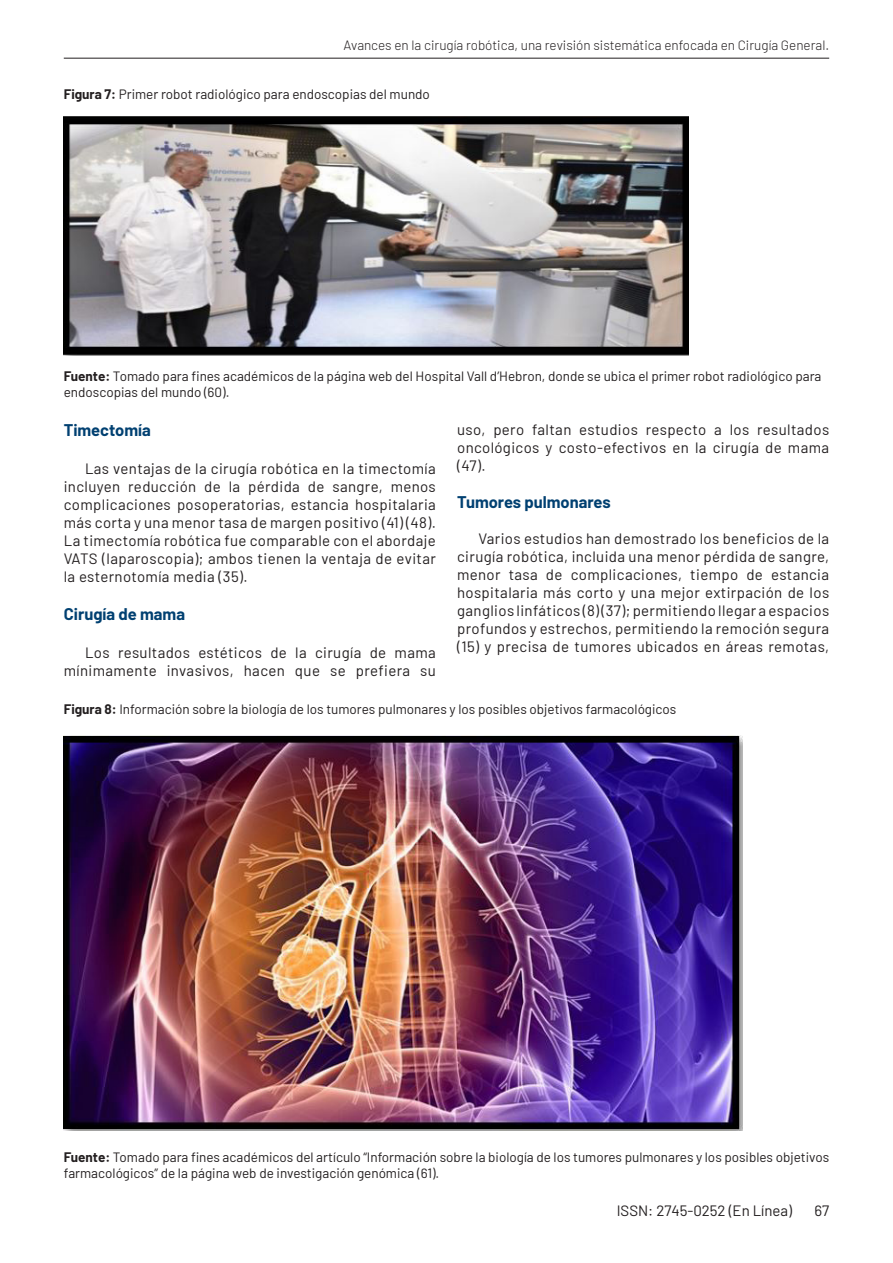
<style>
.page{position:relative;width:893px;height:1263px;background:#fff}
.page>*{position:absolute;margin:0;border:0;box-sizing:border-box;transform-origin:0 0}
.Titulo_primer_nivel{font:700 16.5px "Barlow";color:#004071}
.BODY{font:15px/18px "Barlow";letter-spacing:.025em;color:#231f20;text-align:justify}
.BODY-2{font:15px "Barlow";color:#231f20}
.Titulo_de_Figuras{font:13.5px/16.2px "Barlow";color:#231f20}
.Fuente{font:13.5px/16.2px "Barlow";color:#231f20}
.t1{font:300 13.5px "Barlow";color:#231f20}
.s1{font-weight:700}
</style>
<div class="page">
<hr style="left:64px;top:58px;width:765px;height:1px;background:#231f20">
<img style="left:64px;top:117px;width:624px;height:238px">
<img style="left:64px;top:735px;width:678px;height:395px">
<p class="t1" style="left:343px;top:36px;width:487px">Avances en la cirugía robótica, una revisión sistemática enfocada en Cirugía General.</p>
<p class="Titulo_de_Figuras" style="left:64px;top:85px;width:368px"><span class="s1">Figura 7:</span> Primer robot radiológico para endoscopias del mundo</p>
<p class="Titulo_de_Figuras" style="left:64px;top:367px;width:759px"><span class="s1">Fuente:</span> Tomado para fines académicos de la página web del Hospital Vall d’Hebron, donde se ubica el primer robot radiológico para endoscopias del mundo (60).</p>
<p class="Titulo_primer_nivel" style="left:64px;top:418px;width:89px">Timectomía</p>
<p class="BODY" style="left:64px;top:458px;width:374px;text-indent:21px">Las ventajas de la cirugía robótica en la timectomía incluyen reducción de la pérdida de sangre, menos complicaciones posoperatorias, estancia hospitalaria más corta y una menor tasa de margen positivo (41) (48).<br>La timectomía robótica fue comparable con el abordaje VATS (laparoscopia); ambos tienen la ventaja de evitar la esternotomía media (35).</p>
<p class="Titulo_primer_nivel" style="left:64px;top:602px;width:123px">Cirugía de mama</p>
<p class="BODY" style="left:64px;top:642px;width:374px;text-align:right">Los resultados estéticos de la cirugía de mama mínimamente invasivos, hacen que se prefiera su</p>
<p class="Titulo_de_Figuras" style="left:64px;top:700px;width:614px"><span class="s1">Figura 8:</span> Información sobre la biología de los tumores pulmonares y los posibles objetivos farmacológicos</p>
<p class="BODY" style="left:457px;top:419px;width:374px">uso, pero faltan estudios respecto a los resultados oncológicos y costo-efectivos en la cirugía de mama (47).</p>
<p class="Titulo_primer_nivel" style="left:457px;top:490px;width:155px">Tumores pulmonares</p>
<p class="BODY" style="left:457px;top:529px;width:374px;text-indent:21px">Varios estudios han demostrado los beneficios de la cirugía robótica, incluida una menor pérdida de sangre, menor tasa de complicaciones, tiempo de estancia hospitalaria más corto y una mejor extirpación de los ganglios linfáticos (8) (37); permitiendo llegar a espacios profundos y estrechos, permitiendo la remoción segura (15) y precisa de tumores ubicados en áreas remotas,</p>
<p class="Fuente" style="left:64px;top:1148px;width:767px"><span class="s1">Fuente:</span> Tomado para fines académicos del artículo “Información sobre la biología de los tumores pulmonares y los posibles objetivos farmacológicos” de la página web de investigación genómica (61).</p>
<p class="BODY-2" style="left:617px;top:1200px;width:177px">ISSN: 2745-0252 (En Línea)</p>
<p class="BODY" style="left:814px;top:1200px;width:16px">67</p>
</div>
